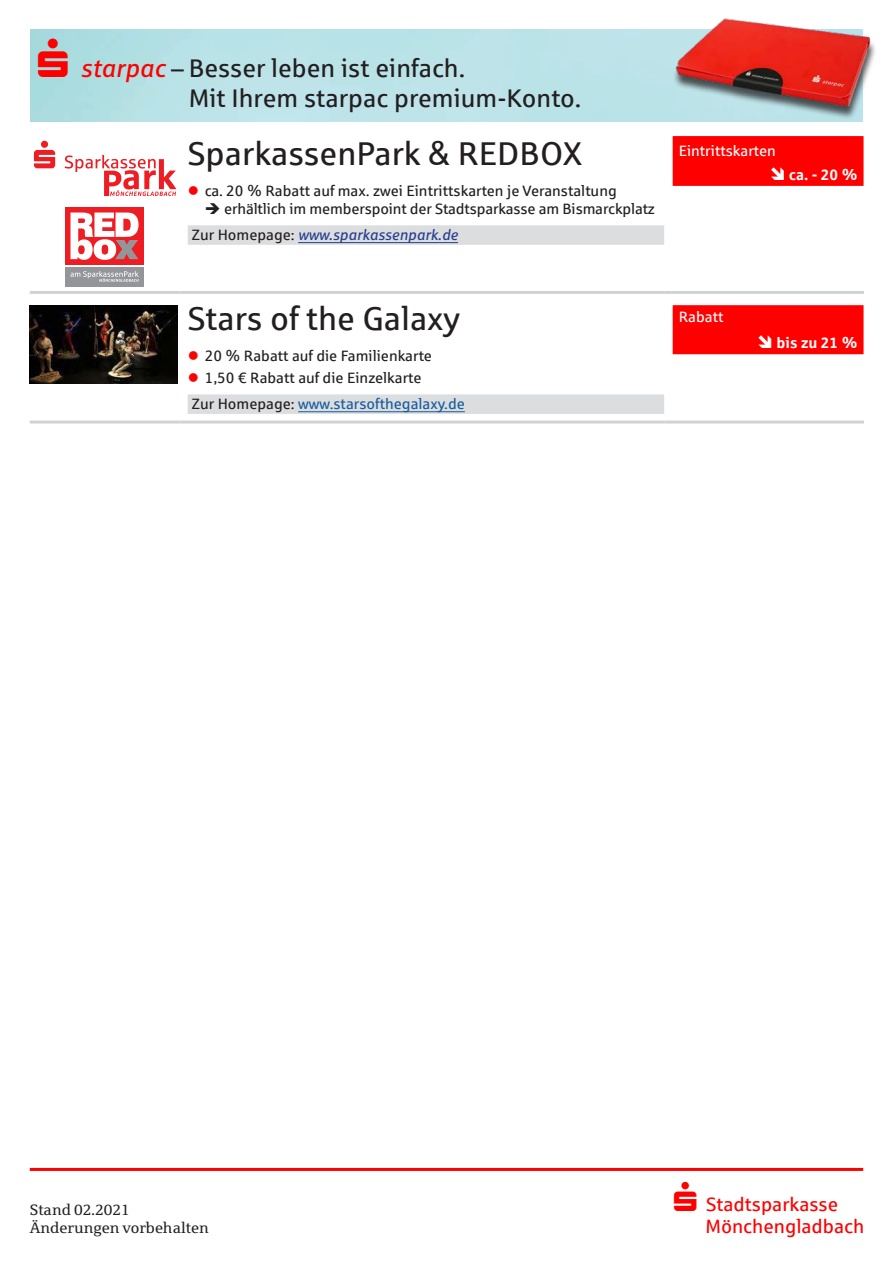
<style>
.page{position:relative;width:893px;height:1263px;background:#fff}
.page>*{position:absolute;margin:0;border:0;box-sizing:border-box;transform-origin:0 0}
.Head_Partner{font:33px "Sparkasse Rg";color:#231f20}
.t1{font:25.5px/30.6px "Sparkasse Rg";color:#231f20}
.t2{font:19.35px/22px "Sparkasse Rg";color:#f00}
.t3{font:15px "Sparkasse Rg";color:#231f20}
.Zur_Homepape{font:15px "Sparkasse Rg";color:#175d9e}
.t4{font:15px/18px "Sparkasse Serif";color:#231f20}
.Zur_Homepape-2{font:italic 15px "Sparkasse Rg";color:#253f8e}
.Ermäßigung_1{font:15px "Sparkasse Rg";color:#fff}
.t5{font:700 15px "Sparkasse Rg";color:#fff}
.s1{font-style:italic;color:#f00}
.s2{font-style:normal;color:#231f20}
.s3{color:#231f20}
</style>
<div class="page">
<hr style="left:30px;top:1168px;width:833px;height:3px;background:#f00">
<div style="left:672px;top:22px;width:205px;height:98px;background:#231f20;opacity:.75"></div>
<img style="left:671px;top:18px;width:205px;height:95px">
<hr style="left:30px;top:421px;width:149px;height:3px;background:#d1d2d4">
<hr style="left:179px;top:421px;width:485px;height:3px;background:#d1d2d4">
<hr style="left:664px;top:421px;width:200px;height:3px;background:#d1d2d4">
<hr style="left:30px;top:291px;width:149px;height:3px;background:#d1d2d4">
<hr style="left:179px;top:291px;width:485px;height:3px;background:#d1d2d4">
<hr style="left:664px;top:291px;width:200px;height:3px;background:#d1d2d4">
<svg style="left:65px;top:155px;width:111px;height:41px"></svg>
<svg style="left:34px;top:141px;width:21px;height:27px"></svg>
<div style="left:65px;top:267px;width:79px;height:19px;background:#939598"></div>
<div style="left:65px;top:207px;width:79px;height:58px;background:#ee1d23"></div>
<svg style="left:70px;top:213px;width:69px;height:47px"></svg>
<svg style="left:70px;top:271px;width:69px;height:11px"></svg>
<div style="left:188px;top:225px;width:476px;height:20px;background:#dcdddf"></div>
<hr style="left:298px;top:242px;width:160px;height:1px;background:#253f8e">
<img style="left:30px;top:305px;width:148px;height:79px">
<div style="left:188px;top:394px;width:476px;height:20px;background:#dcdddf"></div>
<hr style="left:298px;top:411px;width:167px;height:1px;background:#175d9e">
<svg style="left:38px;top:37px;width:30px;height:39px"></svg>
<div style="left:673px;top:136px;width:190px;height:50px;background:#f00"></div>
<div style="left:673px;top:305px;width:190px;height:49px;background:#f00"></div>
<h2 class="t1" style="left:189px;top:52px;width:394px;text-indent:-108px"><span class="s1">starpac</span> – Besser leben ist einfach.<br>Mit Ihrem starpac premium-Konto.</h2>
<p class="Head_Partner" style="left:188px;top:133px;width:396px">SparkassenPark &amp; REDBOX</p>
<p class="t3" style="left:205px;top:181px;width:413px">ca. 20 % Rabatt auf max. zwei Eintrittskarten je Veranstaltung</p>
<p class="t3" style="left:205px;top:199px;width:452px">➔ erhältlich im memberspoint der Stadtsparkasse am Bismarckplatz</p>
<p class="Zur_Homepape-2" style="left:192px;top:226px;width:268px"><span class="s2">Zur Homepage:</span> www.sparkassenpark.de</p>
<p class="Head_Partner" style="left:188px;top:298px;width:274px">Stars of the Galaxy</p>
<p class="t3" style="left:205px;top:346px;width:229px">20 % Rabatt auf die Familienkarte</p>
<p class="t3" style="left:205px;top:368px;width:218px">1,50 € Rabatt auf die Einzelkarte</p>
<p class="Zur_Homepape" style="left:192px;top:395px;width:274px"><span class="s3">Zur Homepage:</span> www.starsofthegalaxy.de</p>
<p class="Ermäßigung_1" style="left:679px;top:141px;width:99px">Eintrittskarten</p>
<p class="t5" style="left:789px;top:165px;width:70px">ca. - 20 %</p>
<p class="Ermäßigung_1" style="left:679px;top:308px;width:46px">Rabatt</p>
<p class="t5" style="left:776px;top:333px;width:83px">bis zu 21 %</p>
<p class="t4" style="left:30px;top:1201px;width:181px">Stand 02.2021<br>Änderungen vorbehalten</p>
<p class="t2" style="left:705px;top:1193px;width:161px">Stadtsparkasse<br>Mönchengladbach</p>
</div>
